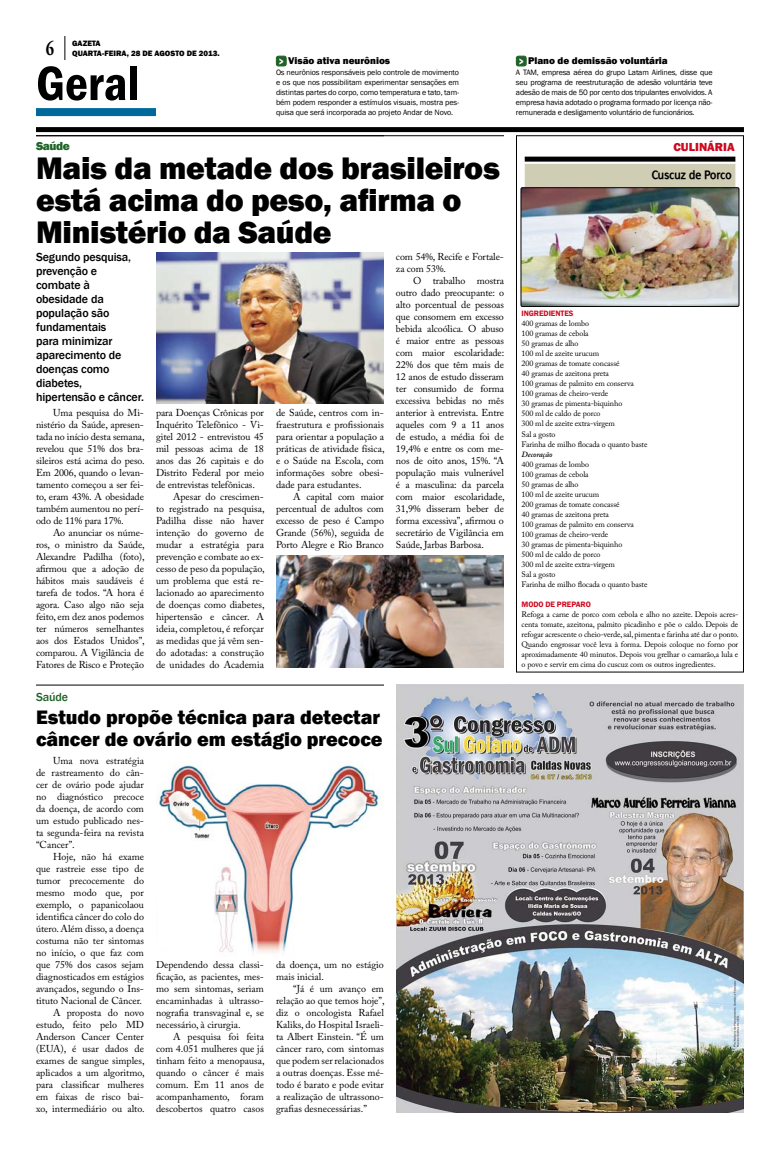
<style>
.page{position:relative;width:780px;height:1149px;background:#fff}
.page>*{position:absolute;margin:0;border:0;box-sizing:border-box;transform-origin:0 0}
.t1{font:600 condensed 50px "Franklin Gothic";color:#000}
.t2{font:800 32px/32px "Franklin Gothic";letter-spacing:-.01em;color:#000}
.t3{font:700 20.8px "Adobe Garamond Pro";color:#000;scale:.77 1}
.t4{font:800 20px/22px "Franklin Gothic";color:#000}
.t5{font:500 12px/14px "Franklin Gothic";letter-spacing:-.01em;color:#000}
.t6{font:700 12px "Francophil Sans";color:#000}
.t7{font:800 12px "Franklin Gothic";color:#cd091f}
.t8{font:800 12px "Franklin Gothic";letter-spacing:-.03em;color:#1f6327}
.t9{font:500 12px "Franklin Gothic";letter-spacing:-.01em;color:#1f6327}
.t10{font:10px/12px "Adobe Caslon Pro";color:#000;text-align:justify}
.t11{font:800 10px "Franklin Gothic";color:#000}
.t12{font:8px/10px "Adobe Caslon Pro";letter-spacing:-.01em;color:#000}
.t13{font:8px/10px "Franklin Gothic";letter-spacing:-.02em;color:#000;text-align:justify}
.t14{font:800 8px/10px "Franklin Gothic";color:#000}
.t15{font:600 8px "Franklin Gothic";letter-spacing:-.01em;color:#cd091f}
.t16{font:italic 600 8px "Adobe Caslon Pro";letter-spacing:-.01em;color:#000}
.s1{font-family:"Arial";font-weight:900;color:#fff}
</style>
<div class="page">
<svg style="left:64px;top:36px;width:1px;height:24px"></svg>
<div style="left:36px;top:108px;width:120px;height:8px;background:#00699b"></div>
<div style="left:36px;top:127px;width:708px;height:5px;background:#000"></div>
<div style="left:276px;top:56px;width:10px;height:10px;background:#1f6327;border-radius:2px"></div>
<div style="left:276px;top:56px;width:10px;height:10px;border:1px solid #1f6327;border-radius:2px"></div>
<div style="left:516px;top:56px;width:10px;height:10px;background:#1f6327;border-radius:2px"></div>
<div style="left:516px;top:56px;width:10px;height:10px;border:1px solid #1f6327;border-radius:2px"></div>
<hr style="left:36px;top:135px;width:468px;height:1px;background:#000">
<div style="left:516px;top:135px;width:228px;height:537px;border:1px solid #000"></div>
<div style="left:524px;top:156px;width:211px;height:5px;background:#000"></div>
<div style="left:524px;top:164px;width:211px;height:35px;background:#d0cdb5"></div>
<img style="left:522px;top:189px;width:215px;height:116px">
<div style="left:520px;top:187px;width:219px;height:120px;border:1px solid #000"></div>
<img style="left:396px;top:684px;width:348px;height:428px">
<hr style="left:36px;top:684px;width:348px;height:1px;background:#000">
<img style="left:156px;top:762px;width:225px;height:192px">
<div style="left:157px;top:874px;width:47px;height:75px;background:#fff"></div>
<img style="left:156px;top:252px;width:228px;height:152px">
<img style="left:276px;top:555px;width:228px;height:112px">
<h3 class="t3" style="left:46px;top:36px;width:12px">6</h3>
<p class="t14" style="left:72px;top:38px;width:149px">GAZETA<br>QUARTA-FEIRA, 28 DE AGOSTO DE 2013.</p>
<h1 class="t1" style="left:36px;top:50px;width:105px">Geral</h1>
<p class="t13" style="left:276px;top:67px;width:184px">Os neurônios responsáveis pelo controle de movimento e os que nos possibilitam experimentar sensações em distintas partes do corpo, como temperatura e tato, tam&shy;bém podem responder a estímulos visuais, mostra pes&shy;quisa que será incorporada ao projeto Andar de Novo.</p>
<p class="t11" style="left:279px;top:55px;width:113px"><span class="s1">&gt;</span> Visão ativa neurônios</p>
<p class="t8" style="left:36px;top:138px;width:35px">Saúde</p>
<h2 class="t2" style="left:36px;top:152px;width:465px">Mais da metade dos brasileiros está acima do peso, afirma o<br>Ministério da Saúde</h2>
<p class="t5" style="left:36px;top:250px;width:109px">Segundo pesquisa, prevenção e combate à obesidade da população são fundamentais<br>para minimizar aparecimento de doenças como diabetes, hipertensão e câncer.</p>
<p class="t10" style="left:36px;top:406px;width:110px;text-indent:17px">Uma pesquisa do Mi&shy;nistério da Saúde, apresen&shy;tada no início desta semana, revelou que 51% dos bra&shy;sileiros está acima do peso.<br>Em 2006, quando o levan&shy;tamento começou a ser fei&shy;to, eram 43%. A obesidade também aumentou no perí&shy;odo de 11% para 17%.</p>
<p class="t10" style="left:36px;top:526px;width:110px;text-indent:17px">Ao anunciar os núme&shy;ros, o ministro da Saúde, Alexandre Padilha (foto), afirmou que a adoção de hábitos mais saudáveis é tarefa de todos. “A hora é agora. Caso algo não seja feito, em dez anos podemos ter números semelhantes aos dos Estados Unidos”, comparou. A Vigilância de Fatores de Risco e Proteção</p>
<p class="t10" style="left:156px;top:406px;width:109px">para Doenças Crônicas por</p>
<p class="t10" style="left:156px;top:418px;width:109px">Inquérito Telefônico - Vi-</p>
<p class="t10" style="left:156px;top:430px;width:109px">gitel 2012 - entrevistou 45</p>
<p class="t10" style="left:156px;top:442px;width:109px">mil pessoas acima de 18</p>
<p class="t10" style="left:156px;top:454px;width:109px">anos das 26 capitais e do</p>
<p class="t10" style="left:156px;top:466px;width:109px">Distrito Federal por meio</p>
<p class="t10" style="left:156px;top:478px;width:100px">de entrevistas telefônicas.</p>
<p class="t10" style="left:173px;top:490px;width:92px">Apesar do crescimen-</p>
<p class="t10" style="left:156px;top:502px;width:110px">to registrado na pesquisa,</p>
<p class="t10" style="left:156px;top:514px;width:109px">Padilha disse não haver</p>
<p class="t10" style="left:156px;top:526px;width:109px">intenção do governo de</p>
<p class="t10" style="left:156px;top:538px;width:109px">mudar a estratégia para</p>
<p class="t10" style="left:156px;top:550px;width:109px">prevenção e combate ao ex-</p>
<p class="t10" style="left:156px;top:562px;width:110px">cesso de peso da população,</p>
<p class="t10" style="left:156px;top:574px;width:109px">um problema que está re-</p>
<p class="t10" style="left:156px;top:586px;width:109px">lacionado ao aparecimento</p>
<p class="t10" style="left:156px;top:598px;width:110px">de doenças como diabetes,</p>
<p class="t10" style="left:156px;top:610px;width:109px">hipertensão e câncer. A</p>
<p class="t10" style="left:156px;top:622px;width:109px">ideia, completou, é reforçar</p>
<p class="t10" style="left:156px;top:634px;width:109px">as medidas que já vêm sen-</p>
<p class="t10" style="left:156px;top:646px;width:109px">do adotadas: a construção</p>
<p class="t10" style="left:156px;top:658px;width:109px">de unidades do Academia</p>
<p class="t10" style="left:276px;top:406px;width:110px">de Saúde, centros com in&shy;fraestrutura e profissionais para orientar a população a práticas de atividade física, e o Saúde na Escola, com informações sobre obesi&shy;dade para estudantes.</p>
<p class="t10" style="left:276px;top:490px;width:109px;text-indent:17px">A capital com maior percentual de adultos com excesso de peso é Campo Grande (56%), seguida de Porto Alegre e Rio Branco</p>
<p class="t9" style="left:36px;top:689px;width:34px">Saúde</p>
<h3 class="t4" style="left:36px;top:706px;width:348px">Estudo propõe técnica para detectar câncer de ovário em estágio precoce</h3>
<p class="t10" style="left:36px;top:754px;width:109px;text-indent:17px">Uma nova estratégia de rastreamento do cân&shy;cer de ovário pode ajudar no diagnóstico precoce da doença, de acordo com um estudo publicado nes&shy;ta segunda-feira na revista “Cancer”.</p>
<p class="t10" style="left:36px;top:850px;width:110px;text-align:right">Hoje, não há exame<br>que rastreie esse tipo de tumor precocemente do mesmo modo que, por exemplo, o papanicolaou identifica câncer do colo do útero. Além disso, a doença costuma não ter sintomas no início, o que faz com que 75% dos casos sejam diagnosticados em estágios avançados, segundo o Ins&shy;tituto Nacional de Câncer.<br>A proposta do novo estudo, feito pelo MD<br>Anderson Cancer Center (EUA), é usar dados de exames de sangue simples, aplicados a um algoritmo, para classificar mulheres em faixas de risco bai&shy;xo, intermediário ou alto.</p>
<p class="t10" style="left:156px;top:958px;width:109px">Dependendo dessa classi&shy;ficação, as pacientes, mes&shy;mo sem sintomas, seriam encaminhadas à ultrasso&shy;nografia transvaginal e, se necessário, à cirurgia.</p>
<p class="t10" style="left:156px;top:1030px;width:110px;text-indent:17px">A pesquisa foi feita com 4.051 mulheres que já tinham feito a menopausa, quando o câncer é mais comum. Em 11 anos de acompanhamento, foram descobertos quatro casos</p>
<p class="t10" style="left:276px;top:958px;width:109px">da doença, um no estágio mais inicial.</p>
<p class="t10" style="left:276px;top:982px;width:110px;text-indent:17px">“Já é um avanço em relação ao que temos hoje”, diz o oncologista Rafael Kaliks, do Hospital Israeli&shy;ta Albert Einstein. “É um câncer raro, com sintomas que podem ser relacionados a outras doenças. Esse mé&shy;todo é barato e pode evitar a realização de ultrassono&shy;grafias desnecessárias.”</p>
<p class="t10" style="left:396px;top:250px;width:109px">com 54%, Recife e Fortale&shy;za com 53%.</p>
<p class="t10" style="left:396px;top:274px;width:110px;text-indent:17px">O trabalho mostra outro dado preocupante: o alto porcentual de pessoas que consomem em excesso bebida alcoólica. O abuso é maior entre as pessoas com maior escolaridade:<br>22% dos que têm mais de 12 anos de estudo disseram ter consumido de forma excessiva bebidas no mês anterior à entrevista. Entre aqueles com 9 a 11 anos de estudo, a média foi de 19,4% e entre os com me&shy;nos de oito anos, 15%. “A população mais vulnerável é a masculina: da parcela com maior escolaridade, 31,9% disseram beber de forma excessiva”, afirmou o secretário de Vigilância em Saúde, Jarbas Barbosa.</p>
<p class="t11" style="left:519px;top:55px;width:150px"><span class="s1">&gt;</span> Plano de demissão voluntária</p>
<p class="t13" style="left:516px;top:67px;width:198px">A TAM, empresa aérea do grupo Latam Airlines, disse que seu programa de reestruturação de adesão voluntária teve adesão de mais de 50 por cento dos tripulantes envolvidos. A empresa havia adotado o programa formado por licença não&shy;remunerada e desligamento voluntário de funcionários.</p>
<p class="t7" style="left:673px;top:139px;width:63px">CULINÁRIA</p>
<p class="t6" style="left:651px;top:168px;width:82px">Cuscuz de Porco</p>
<p class="t15" style="left:521px;top:309px;width:53px">INGREDIENTES</p>
<p class="t12" style="left:521px;top:318px;width:127px">400 gramas de lombo<br>100 gramas de cebola<br>50 gramas de alho<br>100 ml de azeite urucum<br>200 gramas de tomate concassé<br>40 gramas de azeitona preta<br>100 gramas de palmito em conserva<br>100 gramas de cheiro-verde<br>30 gramas de pimenta-biquinho<br>500 ml de caldo de porco<br>300 ml de azeite extra-virgem<br>Sal a gosto<br>Farinha de milho flocada o quanto baste</p>
<p class="t16" style="left:521px;top:449px;width:32px">Decoração</p>
<p class="t12" style="left:521px;top:458px;width:127px">400 gramas de lombo<br>100 gramas de cebola<br>50 gramas de alho<br>100 ml de azeite urucum<br>200 gramas de tomate concassé<br>40 gramas de azeitona preta<br>100 gramas de palmito em conserva<br>100 gramas de cheiro-verde<br>30 gramas de pimenta-biquinho<br>500 ml de caldo de porco<br>300 ml de azeite extra-virgem<br>Sal a gosto<br>Farinha de milho flocada o quanto baste</p>
<p class="t15" style="left:521px;top:599px;width:71px">MODO DE PREPARO</p>
<p class="t12" style="left:521px;top:608px;width:219px;text-align:justify">Refoga a carne de porco com cebola e alho no azeite. Depois acres&shy;centa tomate, azeitona, palmito picadinho e põe o caldo. Depois de refogar acrescente o cheio-verde, sal, pimenta e farinha até dar o ponto.<br>Quando engrossar você leva à forma. Depois coloque no forno por aproximadamente 40 minutos. Depois vou grelhar o camarão,a lula e o povo e servir em cima do cuscuz com os outros ingredientes.</p>
</div>
